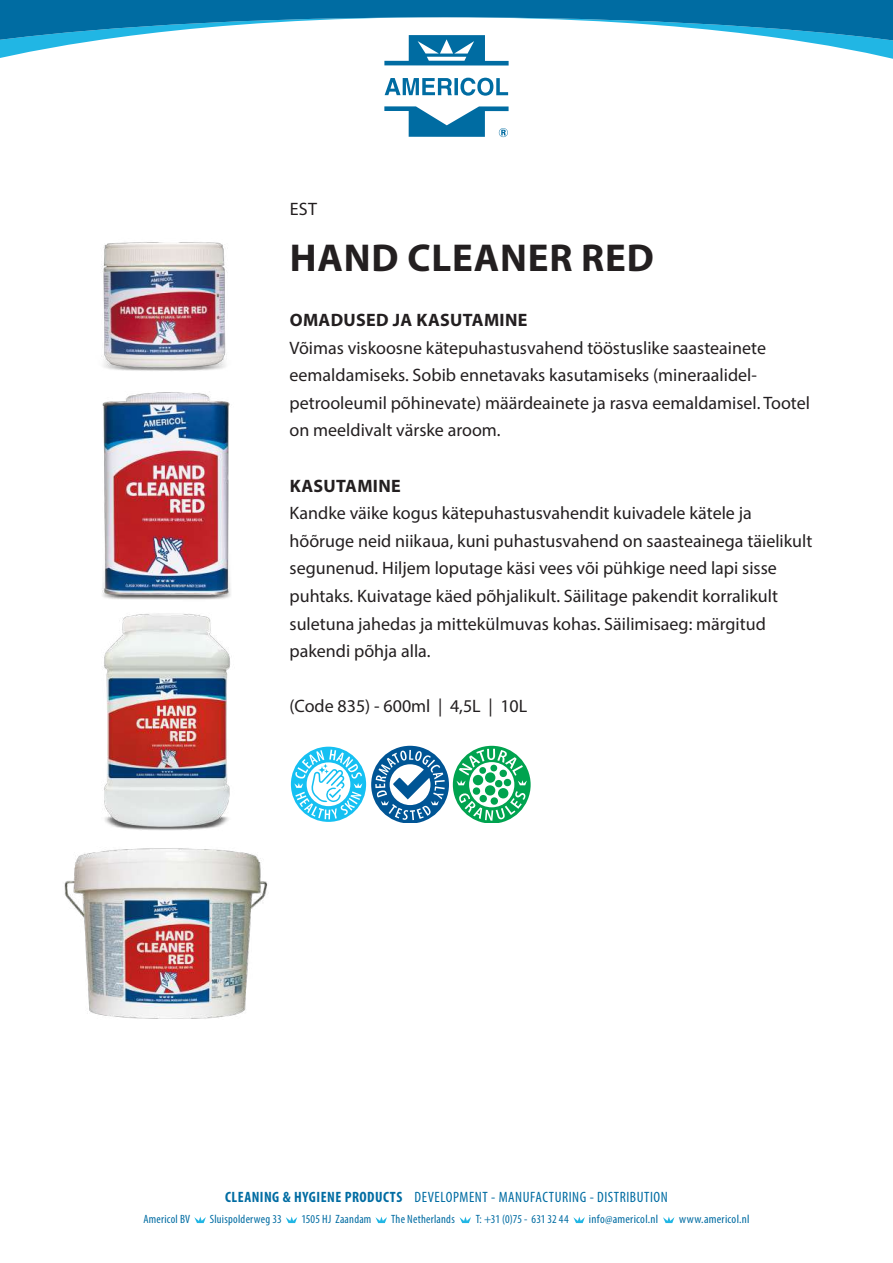
<style>
.page{position:relative;width:893px;height:1263px;background:#fff}
.page>*{position:absolute;margin:0;border:0;box-sizing:border-box;transform-origin:0 0}
.t1{font:700 39px "Myriad Pro";letter-spacing:.02em;color:#231f20}
.t2{font:18px/27.6px "Myriad Pro";color:#231f20}
.t3{font:700 18px "Myriad Pro";letter-spacing:.02em;color:#231f20}
.t4{font:condensed 15px "Myriad Pro";letter-spacing:.035em;color:#006ca2}
.t5{font:condensed 12px "Myriad Pro";letter-spacing:.02em;color:#006ca2}
.t6{font:condensed 12px "Myriad Pro";letter-spacing:.02em;color:#006ca2;scale:1.04 1}
.t7{font:condensed 12px "Myriad Pro";color:#006ca2}
.s1{font-weight:700}
</style>
<div class="page">
<svg style="left:0;top:0;width:893px;height:137px"></svg>
<svg style="left:194px;top:1216px;width:12px;height:7px"></svg>
<svg style="left:286px;top:1216px;width:11px;height:7px"></svg>
<svg style="left:375px;top:1216px;width:12px;height:7px"></svg>
<svg style="left:459px;top:1216px;width:12px;height:7px"></svg>
<svg style="left:573px;top:1216px;width:12px;height:7px"></svg>
<svg style="left:663px;top:1216px;width:11px;height:7px"></svg>
<img style="left:104px;top:613px;width:126px;height:187px">
<svg style="left:291px;top:746px;width:240px;height:77px"></svg>
<img style="left:102px;top:392px;width:129px;height:208px">
<img style="left:64px;top:800px;width:204px;height:219px">
<img style="left:102px;top:242px;width:126px;height:129px">
<p class="t2" style="left:290px;top:195px;width:29px">EST</p>
<h1 class="t1" style="left:290px;top:232px;width:365px">HAND CLEANER RED</h1>
<p class="t3" style="left:290px;top:308px;width:239px">OMADUSED JA KASUTAMINE</p>
<p class="t2" style="left:290px;top:333px;width:522px">Võimas viskoosne kätepuhastusvahend tööstuslike saasteainete eemaldamiseks. Sobib ennetavaks kasutamiseks (mineraalidel&shy;petrooleumil põhinevate) määrdeainete ja rasva eemaldamisel. Tootel on meeldivalt värske aroom.</p>
<p class="t3" style="left:290px;top:474px;width:113px">KASUTAMINE</p>
<p class="t2" style="left:290px;top:499px;width:524px">Kandke väike kogus kätepuhastusvahendit kuivadele kätele ja hõõruge neid niikaua, kuni puhastusvahend on saasteainega täielikult segunenud. Hiljem loputage käsi vees või pühkige need lapi sisse puhtaks. Kuivatage käed põhjalikult. Säilitage pakendit korralikult suletuna jahedas ja mittekülmuvas kohas. Säilimisaeg: märgitud pakendi põhja alla.</p>
<p class="t2" style="left:290px;top:692px;width:239px">(Code 835) - 600ml | 4,5L | 10L</p>
<p class="t4" style="left:225px;top:1188px;width:444px"><span class="s1">CLEANING &amp; HYGIENE PRODUCTS</span> DEVELOPMENT - MANUFACTURING - DISTRIBUTION</p>
<p class="t5" style="left:143px;top:1212px;width:48px">Americol BV</p>
<p class="t5" style="left:210px;top:1212px;width:73px">Sluispolderweg 33</p>
<p class="t5" style="left:301px;top:1212px;width:72px">1505 HJ Zaandam</p>
<p class="t5" style="left:391px;top:1212px;width:65px">The Netherlands</p>
<p class="t7" style="left:476px;top:1212px;width:94px">T: +31 (0)75 - 631 32 44</p>
<p class="t6" style="left:589px;top:1212px;width:68px">info@americol.nl</p>
<p class="t6" style="left:679px;top:1212px;width:69px">www.americol.nl</p>
</div>
